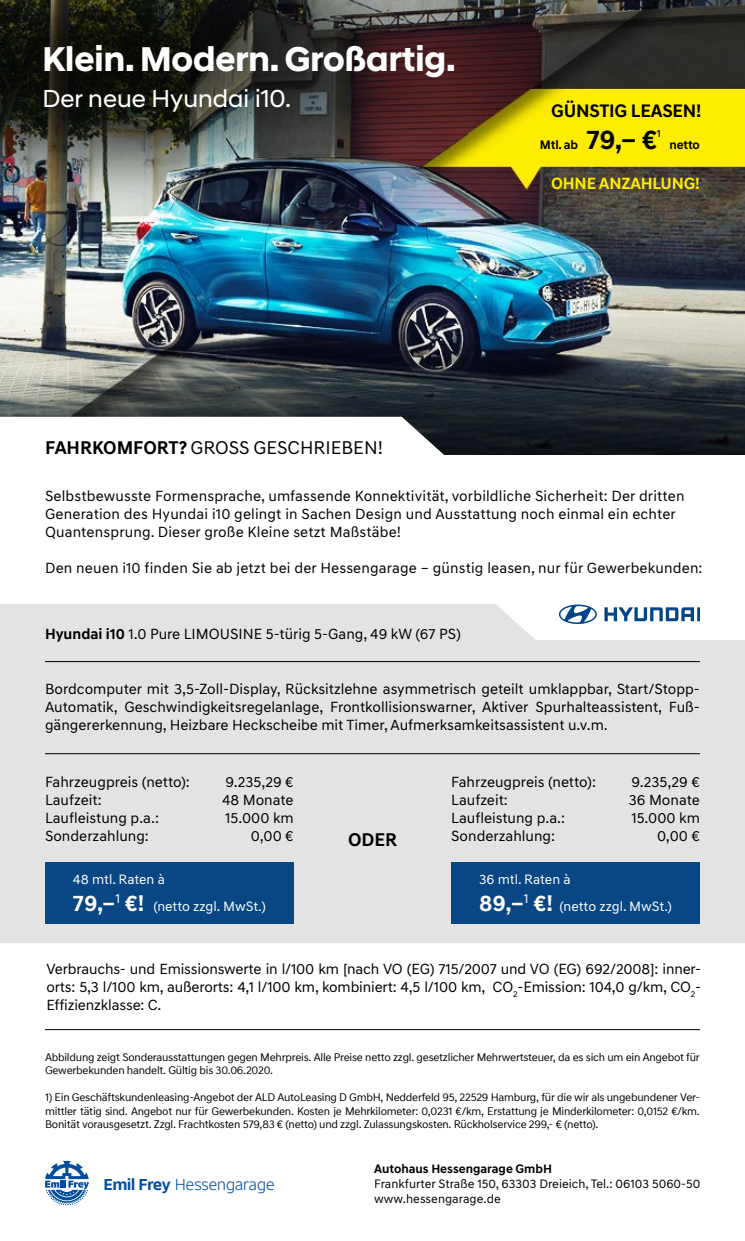
<style>
.page{position:relative;width:745px;height:1241px;background:#fff}
.page>*{position:absolute;margin:0;border:0;box-sizing:border-box;transform-origin:0 0}
.t1{font:700 35px "Hyundai Sans Head";color:#fff}
.t2{font:700 27.62px "Hyundai Sans Text";color:#000}
.t3{font:25px "Hyundai Sans Head";color:#fff}
.t4{font:700 23px "Hyundai Sans Text";color:#fff}
.t5{font:18.75px "Hyundai Sans Text";color:#000}
.t6{font:700 18.75px "Hyundai Sans Text";color:#000}
.t7{font:700 18.38px "Hyundai Sans Text";letter-spacing:-.01em;color:#000}
.t8{font:700 16.5px "Hyundai Sans Text";letter-spacing:-.01em;color:#ffed00}
.t9{font:300 16.38px "EF Sans";color:#004d9e}
.t10{font:15px/18px "Hyundai Sans Text";color:#000}
.t11{font:13.88px "Hyundai Sans Text";color:#fff}
.t12{font:12.5px/15px "Hyundai Sans Text";color:#000}
.t13{font:700 12.5px "Hyundai Sans Text";color:#000}
.t14{font:11.25px/13.5px "Hyundai Sans Text Office";letter-spacing:-.02em;color:#000}
.t15{font:500 10.62px "Hyundai Sans Text";color:#000}
.s1{font-weight:700}
</style>
<div class="page">
<div style="left:0;top:604px;width:744px;height:339px;background:#e3e3e3"></div>
<img style="left:0;top:0;width:744px;height:454px">
<hr style="left:45px;top:753px;width:654px;height:1px;background:#000">
<hr style="left:45px;top:1029px;width:654px;height:1px;background:#000">
<hr style="left:45px;top:661px;width:654px;height:1px;background:#000">
<svg style="left:0;top:417px;width:446px;height:38px"></svg>
<svg style="left:496px;top:604px;width:248px;height:36px;background:#dfe7ee"></svg>
<svg style="left:45px;top:1160px;width:44px;height:44px"></svg>
<div style="left:45px;top:862px;width:248px;height:61px;background:#084784"></div>
<div style="left:451px;top:862px;width:248px;height:61px;background:#084784"></div>
<h1 class="t1" style="left:42px;top:38px;width:414px">Klein. Modern. Großartig.</h1>
<h3 class="t3" style="left:42px;top:84px;width:250px">Der neue Hyundai i10.</h3>
<p class="t7" style="left:550px;top:99px;width:152px">GÜNSTIG LEASEN!</p>
<h2 class="t2" style="left:586px;top:122px;width:72px">79,– €</h2>
<p class="t15" style="left:656px;top:127px;width:6px">1</p>
<p class="t13" style="left:539px;top:137px;width:39px">Mtl. ab</p>
<p class="t13" style="left:669px;top:137px;width:32px">netto</p>
<p class="t8" style="left:550px;top:173px;width:150px">OHNE ANZAHLUNG!</p>
<p class="t5" style="left:45px;top:436px;width:339px"><span class="s1">FAHRKOMFORT?</span> GROSS GESCHRIEBEN!</p>
<p class="t10" style="left:45px;top:487px;width:640px">Selbstbewusste Formensprache, umfassende Konnektivität, vorbildliche Sicherheit: Der dritten<br>Generation des Hyundai i10 gelingt in Sachen Design und Ausstattung noch einmal ein echter<br>Quantensprung. Dieser große Kleine setzt Maßstäbe!</p>
<p class="t10" style="left:45px;top:559px;width:658px">Den neuen i10 finden Sie ab jetzt bei der Hessengarage – günstig leasen, nur für Gewerbekunden:</p>
<p class="t10" style="left:45px;top:625px;width:417px"><span class="s1">Hyundai i10</span> 1.0 Pure LIMOUSINE 5-türig 5-Gang, 49 kW (67 PS)</p>
<p class="t10" style="left:45px;top:680px;width:656px;text-align:justify">Bordcomputer mit 3,5-Zoll-Display, Rücksitzlehne asymmetrisch geteilt umklappbar, Start/Stopp-Automatik, Geschwindigkeitsregelanlage, Frontkollisionswarner, Aktiver Spurhalteassistent, Fuß&shy;gängererkennung, Heizbare Heckscheibe mit Timer, Aufmerksamkeitsassistent u.v.m.</p>
<p class="t10" style="left:45px;top:772px;width:146px">Fahrzeugpreis (netto):<br>Laufzeit:<br>Laufleistung p.a.:<br>Sonderzahlung:</p>
<p class="t10" style="left:222px;top:772px;width:73px;text-align:right">9.235,29 €<br>48 Monate<br>15.000 km<br>0,00 €</p>
<p class="t10" style="left:451px;top:772px;width:146px">Fahrzeugpreis (netto):<br>Laufzeit:<br>Laufleistung p.a.:<br>Sonderzahlung:</p>
<p class="t10" style="left:628px;top:772px;width:73px;text-align:right">9.235,29 €<br>36 Monate<br>15.000 km<br>0,00 €</p>
<p class="t6" style="left:348px;top:827px;width:51px">ODER</p>
<p class="t11" style="left:73px;top:871px;width:93px">48 mtl. Raten à</p>
<p class="t11" style="left:479px;top:871px;width:93px">36 mtl. Raten à</p>
<p class="t11" style="left:153px;top:897px;width:114px">(netto zzgl. MwSt.)</p>
<p class="t11" style="left:559px;top:897px;width:114px">(netto zzgl. MwSt.)</p>
<h3 class="t4" style="left:73px;top:888px;width:73px">79,–<sup>1</sup> €!</h3>
<h3 class="t4" style="left:479px;top:888px;width:75px">89,–<sup>1</sup> €!</h3>
<p class="t10" style="left:46px;top:959px;width:656px;text-align:justify">Verbrauchs- und Emissionswerte in l/100 km [nach VO (EG) 715/2007 und VO (EG) 692/2008]: inner&shy;orts: 5,3 l/100 km, außerorts: 4,1 l/100 km, kombiniert: 4,5 l/100 km, CO<sub>2</sub>-Emission: 104,0 g/km, CO<sub>2</sub>- Effizienzklasse: C.</p>
<p class="t14" style="left:45px;top:1050px;width:656px">Abbildung zeigt Sonderausstattungen gegen Mehrpreis. Alle Preise netto zzgl. gesetzlicher Mehrwertsteuer, da es sich um ein Angebot für<br>Gewerbekunden handelt. Gültig bis 30.06.2020.</p>
<p class="t14" style="left:45px;top:1090px;width:656px;text-align:justify">1) Ein Geschäftskundenleasing-Angebot der ALD AutoLeasing D GmbH, Nedderfeld 95, 22529 Hamburg, für die wir als ungebundener Ver&shy;mittler tätig sind. Angebot nur für Gewerbekunden. Kosten je Mehrkilometer: 0,0231 €/km, Erstattung je Minderkilometer: 0,0152 €/km.<br>Bonität vorausgesetzt. Zzgl. Frachtkosten 579,83 € (netto) und zzgl. Zulassungskosten. Rückholservice 299,- € (netto).</p>
<p class="t9" style="left:104px;top:1172px;width:172px"><span class="s1">Emil Frey</span> Hessengarage</p>
<p class="t13" style="left:374px;top:1160px;width:179px">Autohaus Hessengarage GmbH</p>
<p class="t12" style="left:374px;top:1175px;width:327px">Frankfurter Straße 150, 63303 Dreieich, Tel.: 06103 5060-50 www.hessengarage.de</p>
</div>
